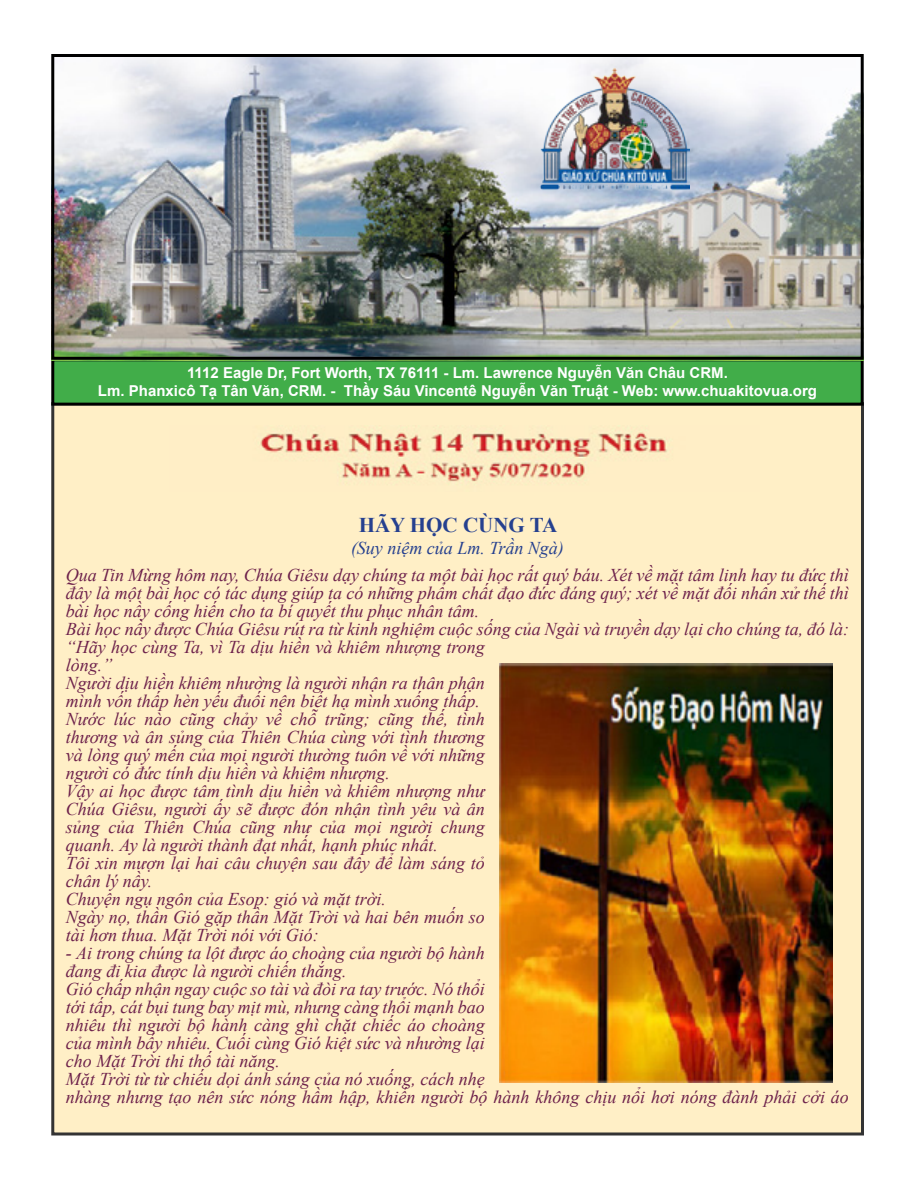
<style>
.page{position:relative;width:918px;height:1188px;background:#fff}
.page>*{position:absolute;margin:0;border:0;box-sizing:border-box;transform-origin:0 0}
.t1{font:700 21px "Times New Roman";color:#25408f}
.t2{font:italic 18px/18px "Times New Roman";color:#6d214b}
.t3{font:italic 18px "Times New Roman";color:#25408f}
.t4{font:700 15px/18px "Arial";color:#fff;text-align:center}
</style>
<div class="page">
<div style="left:53px;top:404px;width:809px;height:730px;background:#ffefc6"></div>
<img style="left:260px;top:425px;width:408px;height:57px">
<div style="left:53px;top:360px;width:809px;height:44px;background:#41ad49"></div>
<div style="left:51px;top:358px;width:813px;height:48px;border:3px solid #000"></div>
<img style="left:51px;top:58px;width:813px;height:303px">
<div style="left:51px;top:54px;width:813px;height:306px;border:3px solid #000"></div>
<img style="left:534px;top:69px;width:155px;height:123px">
<img style="left:500px;top:663px;width:333px;height:419px">
<p class="t4" style="left:98px;top:364px;width:721px">1112 Eagle Dr, Fort Worth, TX 76111 - Lm. Lawrence Nguyễn Văn Châu CRM.<br>Lm. Phanxicô Tạ Tân Văn, CRM. - Thầy Sáu Vincentê Nguyễn Văn Truật - Web: www.chuakitovua.org</p>
<p class="t1" style="left:359px;top:510px;width:200px">HÃY HỌC CÙNG TA</p>
<p class="t3" style="left:351px;top:536px;width:214px">(Suy niệm của Lm. Trần Ngà)</p>
<p class="t2" style="left:66px;top:566px;width:785px">Qua Tin Mừng hôm nay, Chúa Giêsu dạy chúng ta một bài học rất quý báu. Xét về mặt tâm linh hay tu đức thì đây là một bài học có tác dụng giúp ta có những phẩm chất đạo đức đáng quý; xét về mặt đối nhân xử thế thì bài học nầy cống hiến cho ta bí quyết thu phục nhân tâm.<br>Bài học nầy được Chúa Giêsu rút ra từ kinh nghiệm cuộc sống của Ngài và truyền dạy lại cho chúng ta, đó là: “Hãy học cùng Ta, vì Ta dịu hiền và khiêm nhượng trong<br>lòng.”<br>Người dịu hiền khiêm nhường là người nhận ra thân phận<br>mình vốn thấp hèn yếu đuối nên biết hạ mình xuống thấp.<br>Nước lúc nào cũng chảy về chỗ trũng; cũng thế, tình<br>thương và ân sủng của Thiên Chúa cùng với tình thương<br>và lòng quý mến của mọi người thường tuôn về với những<br>người có đức tính dịu hiền và khiêm nhượng.<br>Vậy ai học được tâm tình dịu hiền và khiêm nhượng như<br>Chúa Giêsu, người ấy sẽ được đón nhận tình yêu và ân<br>sủng của Thiên Chúa cũng như của mọi người chung<br>quanh. Ay là người thành đạt nhất, hạnh phúc nhất.<br>Tôi xin mượn lại hai câu chuyện sau đây để làm sáng tỏ<br>chân lý nầy.<br>Chuyện ngụ ngôn của Esop: gió và mặt trời.<br>Ngày nọ, thần Gió gặp thần Mặt Trời và hai bên muốn so<br>tài hơn thua. Mặt Trời nói với Gió:</p>
<p class="t2" style="left:66px;top:944px;width:784px">- Ai trong chúng ta lột được áo choàng của người bộ hành<br>đang đi kia được là người chiến thắng.<br>Gió chấp nhận ngay cuộc so tài và đòi ra tay trước. Nó thổi<br>tới tấp, cát bụi tung bay mịt mù, nhưng càng thổi mạnh bao<br>nhiêu thì người bộ hành càng ghì chặt chiếc áo choàng<br>của mình bấy nhiêu. Cuối cùng Gió kiệt sức và nhường lại<br>cho Mặt Trời thi thố tài năng.<br>Mặt Trời từ từ chiếu dọi ánh sáng của nó xuống, cách nhẹ<br>nhàng nhưng tạo nên sức nóng hầm hập, khiến người bộ hành không chịu nổi hơi nóng đành phải cởi áo</p>
</div>
